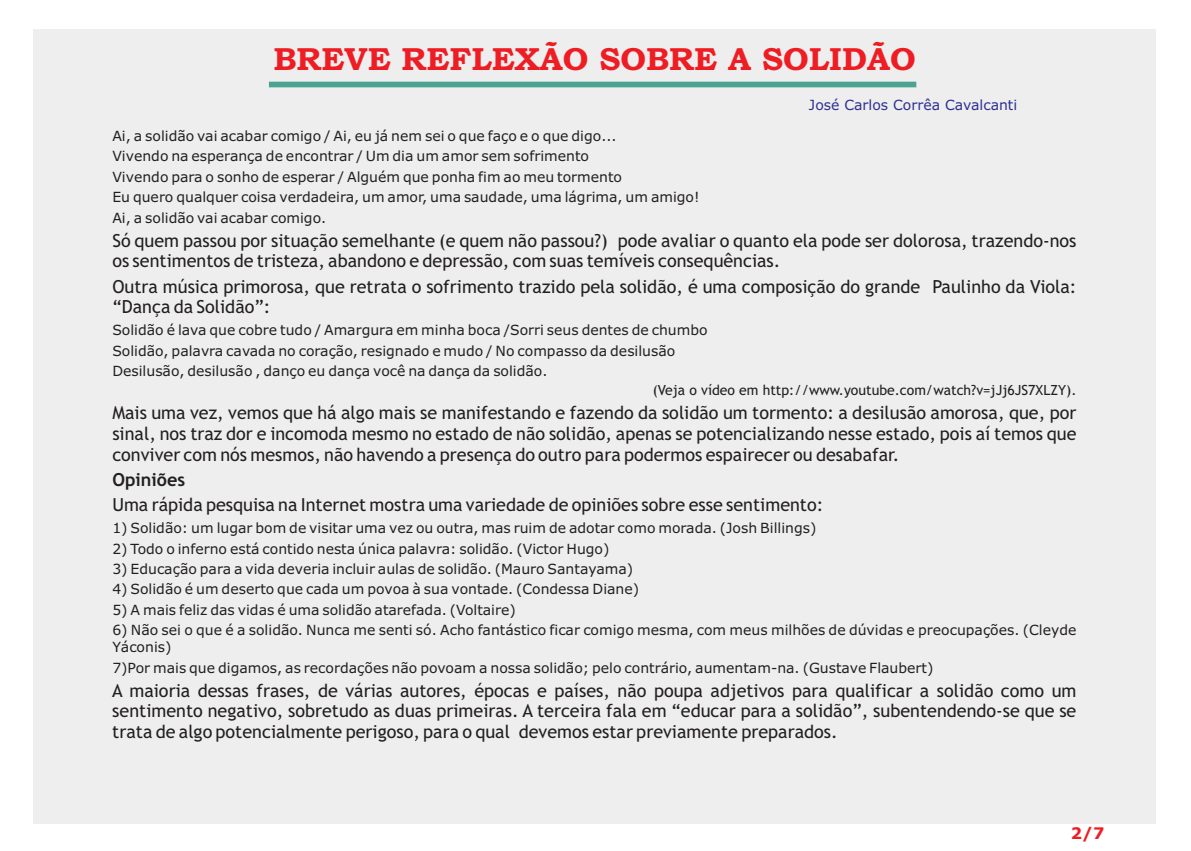
<style>
.page{position:relative;width:1191px;height:851px;background:#fff}
.page>*{position:absolute;margin:0;border:0;box-sizing:border-box;transform-origin:0 0}
.t1{font:32px "Bookman Old Style";color:#ee1d23}
.t2{font:18px/21px "Trebuchet MS";color:#231f20}
.t3{font:700 18px "Trebuchet MS";color:#231f20}
.t4{font:700 16px "Verdana";color:#ee1d23}
.t5{font:14px/20.4px "Verdana";color:#231f20}
.t6{font:14px "Trebuchet MS";color:#231f20}
.t7{font:14px "Verdana";color:#2e3092}
</style>
<div class="page">
<div style="left:33px;top:29px;width:1123px;height:794px;background:#eeeeef"></div>
<div style="left:269px;top:82px;width:647px;height:5px;background:#4ca391"></div>
<h1 class="t1" style="left:273px;top:47px;width:643px">BREVE REFLEXÃO SOBRE A SOLIDÃO</h1>
<p class="t7" style="left:809px;top:99px;width:210px">José Carlos Corrêa Cavalcanti</p>
<p class="t5" style="left:112px;top:127px;width:589px">Ai, a solidão vai acabar comigo / Ai, eu já nem sei o que faço e o que digo...<br>Vivendo na esperança de encontrar / Um dia um amor sem sofrimento<br>Vivendo para o sonho de esperar / Alguém que ponha fim ao meu tormento<br>Eu quero qualquer coisa verdadeira, um amor, uma saudade, uma lágrima, um amigo!<br>Ai, a solidão vai acabar comigo.</p>
<p class="t2" style="left:112px;top:231px;width:965px">Só quem passou por situação semelhante (e quem não passou?) pode avaliar o quanto ela pode ser dolorosa, trazendo-nos os sentimentos de tristeza, abandono e depressão, com suas temíveis consequências.</p>
<p class="t2" style="left:112px;top:277px;width:965px">Outra música primorosa, que retrata o sofrimento trazido pela solidão, é uma composição do grande Paulinho da Viola: “Dança da Solidão”:</p>
<p class="t5" style="left:112px;top:321px;width:597px">Solidão é lava que cobre tudo / Amargura em minha boca /Sorri seus dentes de chumbo<br>Solidão, palavra cavada no coração, resignado e mudo / No compasso da desilusão<br>Desilusão, desilusão , danço eu dança você na dança da solidão.</p>
<p class="t6" style="left:652px;top:385px;width:425px">(Veja o vídeo em http://www.youtube.com/watch?v=jJj6JS7XLZY).</p>
<p class="t2" style="left:112px;top:404px;width:965px;text-align:justify">Mais uma vez, vemos que há algo mais se manifestando e fazendo da solidão um tormento: a desilusão amorosa, que, por sinal, nos traz dor e incomoda mesmo no estado de não solidão, apenas se potencializando nesse estado, pois aí temos que conviver com nós mesmos, não havendo a presença do outro para podermos espairecer ou desabafar.</p>
<p class="t3" style="left:112px;top:473px;width:74px">Opiniões</p>
<p class="t2" style="left:112px;top:496px;width:712px">Uma rápida pesquisa na Internet mostra uma variedade de opiniões sobre esse sentimento:</p>
<p class="t5" style="left:112px;top:519px;width:705px">1) Solidão: um lugar bom de visitar uma vez ou outra, mas ruim de adotar como morada. (Josh Billings)</p>
<p class="t5" style="left:112px;top:539px;width:498px">2) Todo o inferno está contido nesta única palavra: solidão. (Victor Hugo)</p>
<p class="t5" style="left:112px;top:559px;width:522px">3) Educação para a vida deveria incluir aulas de solidão. (Mauro Santayama)</p>
<p class="t5" style="left:112px;top:580px;width:528px">4) Solidão é um deserto que cada um povoa à sua vontade. (Condessa Diane)</p>
<p class="t5" style="left:112px;top:600px;width:405px">5) A mais feliz das vidas é uma solidão atarefada. (Voltaire)</p>
<p class="t5" style="left:112px;top:622px;width:965px;line-height:17px">6) Não sei o que é a solidão. Nunca me senti só. Acho fantástico ficar comigo mesma, com meus milhões de dúvidas e preocupações. (Cleyde<br>Yáconis)</p>
<p class="t5" style="left:112px;top:658px;width:822px">7)Por mais que digamos, as recordações não povoam a nossa solidão; pelo contrário, aumentam-na. (Gustave Flaubert)</p>
<p class="t2" style="left:112px;top:681px;width:965px;text-align:justify">A maioria dessas frases, de várias autores, épocas e países, não poupa adjetivos para qualificar a solidão como um sentimento negativo, sobretudo as duas primeiras. A terceira fala em “educar para a solidão”, subentendendo-se que se trata de algo potencialmente perigoso, para o qual devemos estar previamente preparados.</p>
<p class="t4" style="left:1070px;top:826px;width:35px">2/7</p>
</div>
